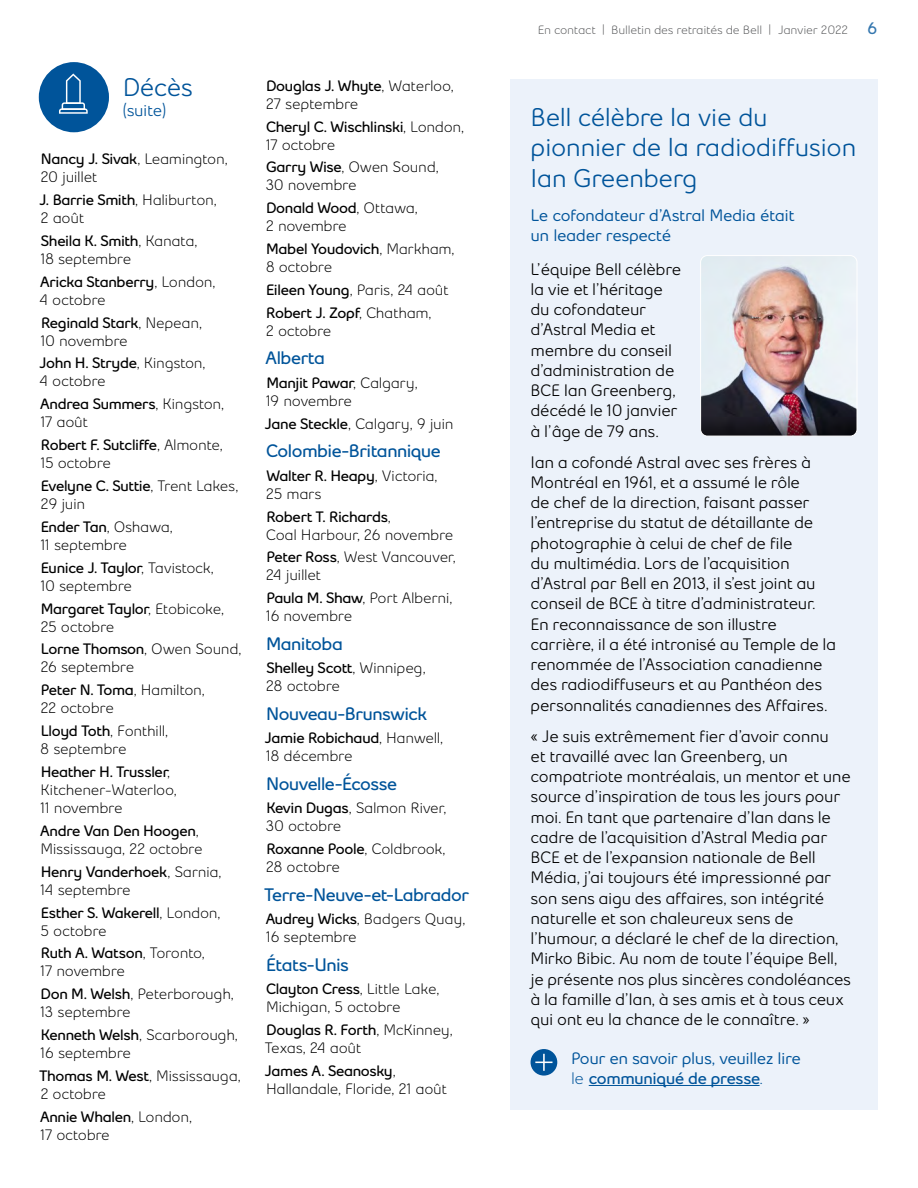
<style>
.page{position:relative;width:918px;height:1188px;background:#fff}
.page>*{position:absolute;margin:0;border:0;box-sizing:border-box;transform-origin:0 0}
.t1{font:600 25.5px/30.6px "Bell Slim";letter-spacing:-.02em;color:#00549a}
.t2{font:800 18px "Bell Slim";letter-spacing:-.025em;color:#00549a}
.t3{font:600 16.5px/20.2px "Bell Slim";letter-spacing:-.02em;color:#000}
.t4{font:700 16.5px/20.2px "Bell Slim";letter-spacing:-.025em;color:#00549a}
.t5{font:600 16.5px "Bell Slim";letter-spacing:-.025em;color:#00549a}
.t6{font:500 15px/18px "Bell Slim";letter-spacing:-.025em;color:#000}
.t7{font:800 15px/18px "Bell Slim";letter-spacing:-.02em;color:#000}
.t8{font:500 12px "Bell Slim";letter-spacing:-.02em;color:#58595b}
.s1{font-weight:800}
.s2{font-weight:500}
.s3{font-weight:800;font-size:16.5px;color:#3376ae}
</style>
<div class="page">
<div style="left:510px;top:79px;width:368px;height:1031px;background:#ecf2fa"></div>
<div style="left:39px;top:62px;width:70px;height:70px;background:#00549a;border-radius:50%"></div>
<svg style="left:59px;top:74px;width:29px;height:40px"></svg>
<hr style="left:589px;top:1085px;width:171px;height:1px;background:#00549a">
<div style="left:531px;top:1050px;width:26px;height:25px;background:#00549a;border-radius:50%"></div>
<div style="left:531px;top:1049px;width:26px;height:27px;border:2px solid #00549a;border-radius:50%"></div>
<svg style="left:535px;top:1054px;width:18px;height:17px"></svg>
<img style="left:702px;top:257px;width:153px;height:177px">
<div style="left:700px;top:255px;width:157px;height:181px;border:1px solid #fff;border-radius:7px"></div>
<h1 class="t1" style="left:123px;top:72px;width:72px">Décès</h1>
<p class="t5" style="left:123px;top:100px;width:45px">(suite)</p>
<p class="t6" style="left:41px;top:150px;width:189px"><span class="s1">Nancy J. Sivak</span>, Leamington,<br>20 juillet</p>
<p class="t6" style="left:39px;top:191px;width:179px"><span class="s1">J. Barrie Smith</span>, Haliburton,<br>2 août</p>
<p class="t6" style="left:40px;top:232px;width:158px"><span class="s1">Sheila K. Smith</span>, Kanata,<br>18 septembre</p>
<p class="t6" style="left:40px;top:272px;width:177px"><span class="s1">Aricka Stanberry</span>, London,<br>4 octobre</p>
<p class="t6" style="left:40px;top:313px;width:163px"><span class="s1">Reginald Stark</span>, Nepean,<br>10 novembre</p>
<p class="t6" style="left:39px;top:354px;width:168px"><span class="s1">John H. Stryde</span>, Kingston,<br>4 octobre</p>
<p class="t6" style="left:40px;top:395px;width:186px"><span class="s1">Andrea Summers</span>, Kingston,<br>17 août</p>
<p class="t6" style="left:40px;top:436px;width:184px"><span class="s1">Robert F. Sutcliffe</span>, Almonte,<br>15 octobre</p>
<p class="t6" style="left:40px;top:477px;width:199px"><span class="s1">Evelyne C. Suttie</span>, Trent Lakes,<br>29 juin</p>
<p class="t6" style="left:40px;top:518px;width:134px"><span class="s1">Ender Tan</span>, Oshawa,<br>11 septembre</p>
<p class="t6" style="left:40px;top:558px;width:175px"><span class="s1">Eunice J. Taylor</span>, Tavistock,<br>10 septembre</p>
<p class="t6" style="left:40px;top:599px;width:185px"><span class="s1">Margaret Taylor</span>, Etobicoke,<br>25 octobre</p>
<p class="t6" style="left:40px;top:640px;width:203px"><span class="s1">Lorne Thomson</span>, Owen Sound,<br>26 septembre</p>
<p class="t6" style="left:40px;top:681px;width:166px"><span class="s1">Peter N. Toma</span>, Hamilton,<br>22 octobre</p>
<p class="t6" style="left:40px;top:722px;width:129px"><span class="s1">Lloyd Toth</span>, Fonthill,<br>8 septembre</p>
<p class="t6" style="left:40px;top:763px;width:138px"><span class="s1">Heather H. Trussler</span>,<br>Kitchener‑Waterloo,<br>11 novembre</p>
<p class="t6" style="left:40px;top:822px;width:164px"><span class="s1">Andre Van Den Hoogen</span>,<br>Mississauga, 22 octobre</p>
<p class="t6" style="left:40px;top:862px;width:183px"><span class="s1">Henry Vanderhoek</span>, Sarnia,<br>14 septembre</p>
<p class="t7" style="left:41px;top:903px;width:181px">Esther S. Wakerell<span class="s2">, London,<br>5 octobre</span></p>
<p class="t6" style="left:40px;top:944px;width:166px"><span class="s1">Ruth A. Watson</span>, Toronto,<br>17 novembre</p>
<p class="t6" style="left:40px;top:985px;width:195px"><span class="s1">Don M. Welsh</span>, Peterborough,<br>13 septembre</p>
<p class="t6" style="left:40px;top:1026px;width:199px"><span class="s1">Kenneth Welsh</span>, Scarborough,<br>16 septembre</p>
<p class="t6" style="left:40px;top:1067px;width:203px"><span class="s1">Thomas M. West</span>, Mississauga,<br>2 octobre</p>
<p class="t6" style="left:40px;top:1108px;width:153px"><span class="s1">Annie Whalen</span>, London,<br>17 octobre</p>
<p class="t6" style="left:266px;top:76px;width:190px"><span class="s1">Douglas J. Whyte</span>, Waterloo,<br>27 septembre</p>
<p class="t7" style="left:266px;top:117px;width:200px">Cheryl C. Wischlinski<span class="s2">, London,<br>17 octobre</span></p>
<p class="t6" style="left:266px;top:158px;width:175px"><span class="s1">Garry Wise</span>, Owen Sound,<br>30 novembre</p>
<p class="t6" style="left:266px;top:199px;width:154px"><span class="s1">Donald Wood</span>, Ottawa,<br>2 novembre</p>
<p class="t6" style="left:266px;top:240px;width:190px"><span class="s1">Mabel Youdovich</span>, Markham,<br>8 octobre</p>
<p class="t7" style="left:266px;top:278px;width:184px;line-height:22.8px">Eileen Young<span class="s2">, Paris, 24 août<br></span>Robert J. Zopf<span class="s2">, Chatham,</span></p>
<p class="t6" style="left:266px;top:322px;width:67px">2 octobre</p>
<p class="t2" style="left:266px;top:347px;width:61px">Alberta</p>
<p class="t6" style="left:266px;top:374px;width:153px"><span class="s1">Manjit Pawar</span>, Calgary,<br>19 novembre</p>
<p class="t6" style="left:265px;top:414px;width:190px"><span class="s1">Jane Steckle</span>, Calgary, 9 juin</p>
<p class="t2" style="left:266px;top:440px;width:176px">Colombie‑Britannique</p>
<p class="t6" style="left:266px;top:466px;width:173px"><span class="s1">Walter R. Heapy</span>, Victoria,<br>25 mars</p>
<p class="t6" style="left:266px;top:507px;width:189px"><span class="s1">Robert T. Richards</span>,<br>Coal Harbour, 26 novembre</p>
<p class="t6" style="left:266px;top:548px;width:191px"><span class="s1">Peter Ross</span>, West Vancouver,<br>24 juillet</p>
<p class="t6" style="left:266px;top:589px;width:188px"><span class="s1">Paula M. Shaw</span>, Port Alberni,<br>16 novembre</p>
<p class="t2" style="left:266px;top:632px;width:78px">Manitoba</p>
<p class="t6" style="left:266px;top:659px;width:161px"><span class="s1">Shelley Scott</span>, Winnipeg,<br>28 octobre</p>
<p class="t2" style="left:266px;top:702px;width:162px">Nouveau‑Brunswick</p>
<p class="t6" style="left:265px;top:729px;width:180px"><span class="s1">Jamie Robichaud</span>, Hanwell,<br>18 décembre</p>
<p class="t2" style="left:266px;top:772px;width:132px">Nouvelle‑Écosse</p>
<p class="t6" style="left:266px;top:799px;width:182px"><span class="s1">Kevin Dugas</span>, Salmon River,<br>30 octobre</p>
<p class="t6" style="left:266px;top:840px;width:181px"><span class="s1">Roxanne Poole</span>, Coldbrook,<br>28 octobre</p>
<p class="t2" style="left:264px;top:883px;width:206px">Terre‑Neuve-et-Labrador</p>
<p class="t6" style="left:266px;top:910px;width:201px"><span class="s1">Audrey Wicks</span>, Badgers Quay,<br>16 septembre</p>
<p class="t2" style="left:266px;top:953px;width:84px">États‑Unis</p>
<p class="t6" style="left:266px;top:980px;width:175px"><span class="s1">Clayton Cress</span>, Little Lake,<br>Michigan, 5 octobre</p>
<p class="t6" style="left:265px;top:1021px;width:190px"><span class="s1">Douglas R. Forth</span>, McKinney,<br>Texas, 24 août</p>
<p class="t6" style="left:265px;top:1062px;width:184px"><span class="s1">James A. Seanosky</span>,<br>Hallandale, Floride, 21 août</p>
<p class="t8" style="left:538px;top:23px;width:341px">En contact | Bulletin des retraités de Bell | Janvier 2022 <span class="s3">6</span></p>
<h1 class="t1" style="left:531px;top:101px;width:327px">Bell célèbre la vie du pionnier de la radiodiffusion<br>Ian Greenberg</h1>
<p class="t4" style="left:531px;top:205px;width:265px">Le cofondateur d’Astral Media était un leader respecté</p>
<p class="t3" style="left:531px;top:259px;width:152px">L’équipe Bell célèbre la vie et l’héritage du cofondateur d’Astral Media et membre du conseil d’administration de<br>BCE Ian Greenberg, décédé le 10 janvier à l’âge de 79 ans.</p>
<p class="t3" style="left:531px;top:452px;width:307px">Ian a cofondé Astral avec ses frères à Montréal en 1961, et a assumé le rôle<br>de chef de la direction, faisant passer l’entreprise du statut de détaillante de photographie à celui de chef de file<br>du multimédia. Lors de l’acquisition d’Astral par Bell en 2013, il s’est joint au conseil de BCE à titre d’administrateur.<br>En reconnaissance de son illustre carrière, il a été intronisé au Temple de la renommée de l’Association canadienne des radiodiffuseurs et au Panthéon des personnalités canadiennes des Affaires.</p>
<p class="t3" style="left:531px;top:726px;width:322px">« Je suis extrêmement fier d’avoir connu<br>et travaillé avec Ian Greenberg, un compatriote montréalais, un mentor et une source d’inspiration de tous les jours pour moi. En tant que partenaire d’Ian dans le cadre de l’acquisition d’Astral Media par BCE et de l’expansion nationale de Bell Média, j’ai toujours été impressionné par son sens aigu des affaires, son intégrité naturelle et son chaleureux sens de l’humour, a déclaré le chef de la direction, Mirko Bibic. Au nom de toute l’équipe Bell, je présente nos plus sincères condoléances à la famille d’Ian, à ses amis et à tous ceux qui ont eu la chance de le connaître. »</p>
<p class="t4" style="left:571px;top:1048px;width:231px">Pour en savoir plus, veuillez lire <span class="s2">le</span> <span class="s1">communiqué de presse</span><span class="s2">.</span></p>
</div>
